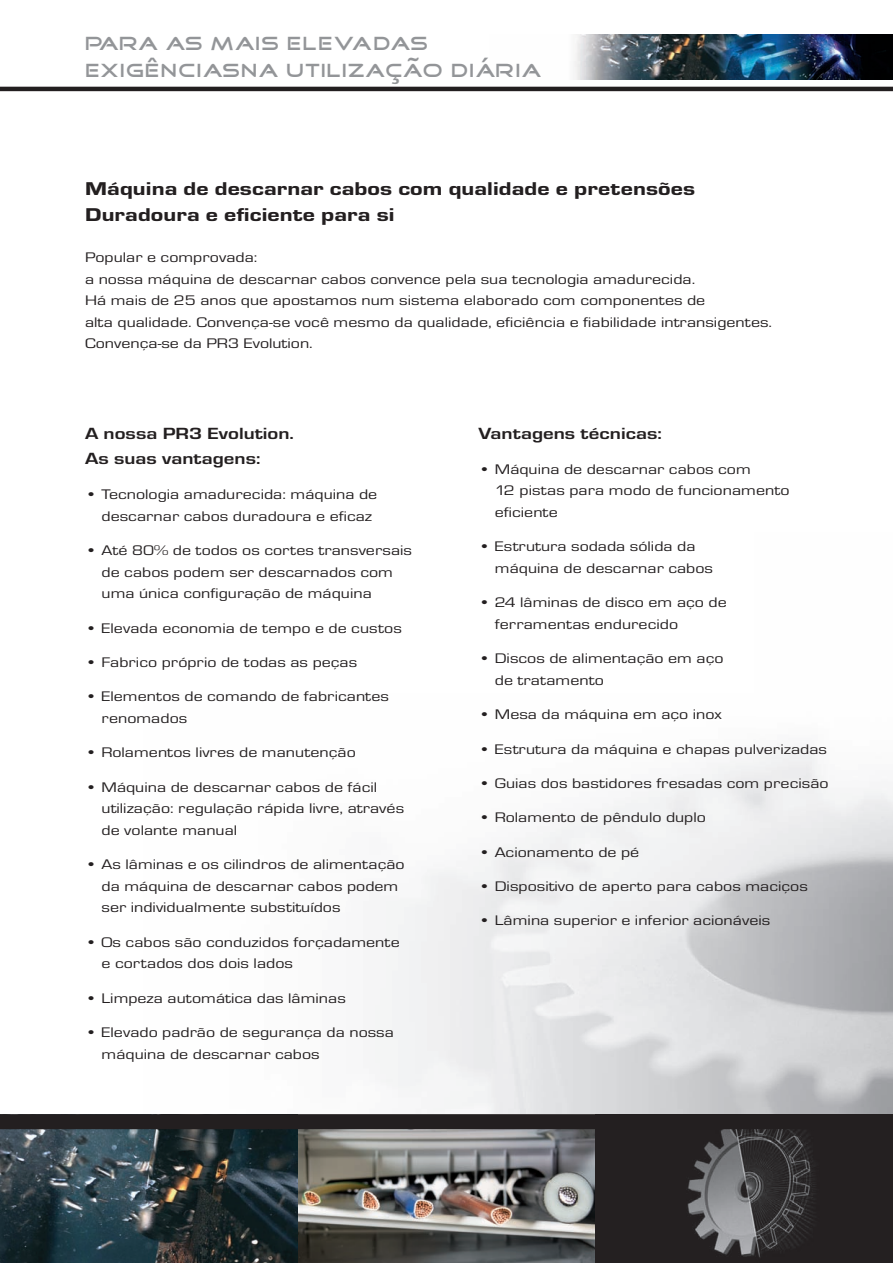
<style>
.page{position:relative;width:893px;height:1263px;background:#fff}
.page>*{position:absolute;margin:0;border:0;box-sizing:border-box;transform-origin:0 0}
.t1{font:32.4px "Helvetica";color:#939598}
.t2{font:19.2px "Eurostile T Heav";letter-spacing:.005em;color:#231f20;scale:1.25 1}
.t3{font:19.2px "Good Times";letter-spacing:.04em;color:#939598;scale:1.06 1}
.t4{font:700 16.8px "Eurostile T";color:#231f20;scale:1.25 1}
.t5{font:14.4px/21.6px "Eurostile T";color:#231f20;scale:1.25 1}
</style>
<div class="page">
<img style="left:1px;top:1129px;width:892px;height:134px">
<img style="left:574px;top:34px;width:319px;height:46px">
<div style="left:0;top:1114px;width:893px;height:15px;background:#231f20"></div>
<hr style="left:0;top:87px;width:893px;height:4px;background:#231f20">
<img style="left:0;top:1114px;width:1px;height:149px">
<svg style="left:0;top:1114px;width:1px;height:15px"></svg>
<p class="t3" style="left:85px;top:34px;width:325px">PARA AS MAIS ELEVADAS</p>
<p class="t3" style="left:85px;top:61px;width:432px">EXIGENCIASNA UTILIZACAO DIARIA</p>
<p class="t1" style="left:147px;top:49px;width:12px">ˆ</p>
<p class="t1" style="left:408px;top:49px;width:12px">˜</p>
<p class="t1" style="left:479px;top:49px;width:12px">´</p>
<p class="t1" style="left:390px;top:45px;width:12px">¸</p>
<p class="t2" style="left:85px;top:178px;width:489px">Máquina de descarnar cabos com qualidade e pretensões</p>
<p class="t2" style="left:85px;top:204px;width:249px">Duradoura e eficiente para si</p>
<p class="t5" style="left:85px;top:246px;width:139px">Popular e comprovada:</p>
<p class="t5" style="left:85px;top:268px;width:490px">a nossa máquina de descarnar cabos convence pela sua tecnologia amadurecida.</p>
<p class="t5" style="left:85px;top:290px;width:498px">Há mais de 25 anos que apostamos num sistema elaborado com componentes de</p>
<p class="t5" style="left:85px;top:311px;width:551px">alta qualidade. Convença-se você mesmo da qualidade, eficiência e fiabilidade intransigentes.</p>
<p class="t5" style="left:85px;top:333px;width:184px">Convença-se da PR3 Evolution.</p>
<p class="t4" style="left:85px;top:424px;width:169px">A nossa PR3 Evolution.</p>
<p class="t4" style="left:85px;top:449px;width:142px">As suas vantagens:</p>
<p class="t5" style="left:102px;top:483px;width:222px;text-indent:-17px">• Tecnologia amadurecida: máquina de descarnar cabos duradoura e eficaz</p>
<p class="t5" style="left:102px;top:539px;width:250px;text-indent:-17px">• Até 80% de todos os cortes transversais de cabos podem ser descarnados com uma única configuração de máquina</p>
<p class="t5" style="left:85px;top:617px;width:255px">• Elevada economia de tempo e de custos</p>
<p class="t5" style="left:85px;top:651px;width:219px">• Fabrico próprio de todas as peças</p>
<p class="t5" style="left:102px;top:686px;width:232px;text-indent:-17px">• Elementos de comando de fabricantes renomados</p>
<p class="t5" style="left:85px;top:742px;width:218px">• Rolamentos livres de manutenção</p>
<p class="t5" style="left:102px;top:776px;width:244px;text-indent:-17px">• Máquina de descarnar cabos de fácil utilização: regulação rápida livre, através de volante manual</p>
<p class="t5" style="left:102px;top:853px;width:244px;text-indent:-17px">• As lâminas e os cilindros de alimentação da máquina de descarnar cabos podem ser individualmente substituídos</p>
<p class="t5" style="left:102px;top:931px;width:240px;text-indent:-17px">• Os cabos são conduzidos forçadamente e cortados dos dois lados</p>
<p class="t5" style="left:85px;top:987px;width:210px">• Limpeza automática das lâminas</p>
<p class="t5" style="left:102px;top:1021px;width:235px;text-indent:-17px">• Elevado padrão de segurança da nossa máquina de descarnar cabos</p>
<p class="t4" style="left:478px;top:424px;width:148px">Vantagens técnicas:</p>
<p class="t5" style="left:495px;top:458px;width:237px;text-indent:-17px">• Máquina de descarnar cabos com<br>12 pistas para modo de funcionamento eficiente</p>
<p class="t5" style="left:495px;top:536px;width:176px;text-indent:-17px">• Estrutura sodada sólida da máquina de descarnar cabos</p>
<p class="t5" style="left:495px;top:592px;width:187px;text-indent:-17px">• 24 lâminas de disco em aço de ferramentas endurecido</p>
<p class="t5" style="left:495px;top:648px;width:184px;text-indent:-17px">• Discos de alimentação em aço de tratamento</p>
<p class="t5" style="left:478px;top:704px;width:196px">• Mesa da máquina em aço inox</p>
<p class="t5" style="left:478px;top:738px;width:280px">• Estrutura da máquina e chapas pulverizadas</p>
<p class="t5" style="left:478px;top:772px;width:282px">• Guias dos bastidores fresadas com precisão</p>
<p class="t5" style="left:478px;top:807px;width:184px">• Rolamento de pêndulo duplo</p>
<p class="t5" style="left:478px;top:841px;width:130px">• Acionamento de pé</p>
<p class="t5" style="left:478px;top:875px;width:265px">• Dispositivo de aperto para cabos maciços</p>
<p class="t5" style="left:478px;top:910px;width:235px">• Lâmina superior e inferior acionáveis</p>
</div>
